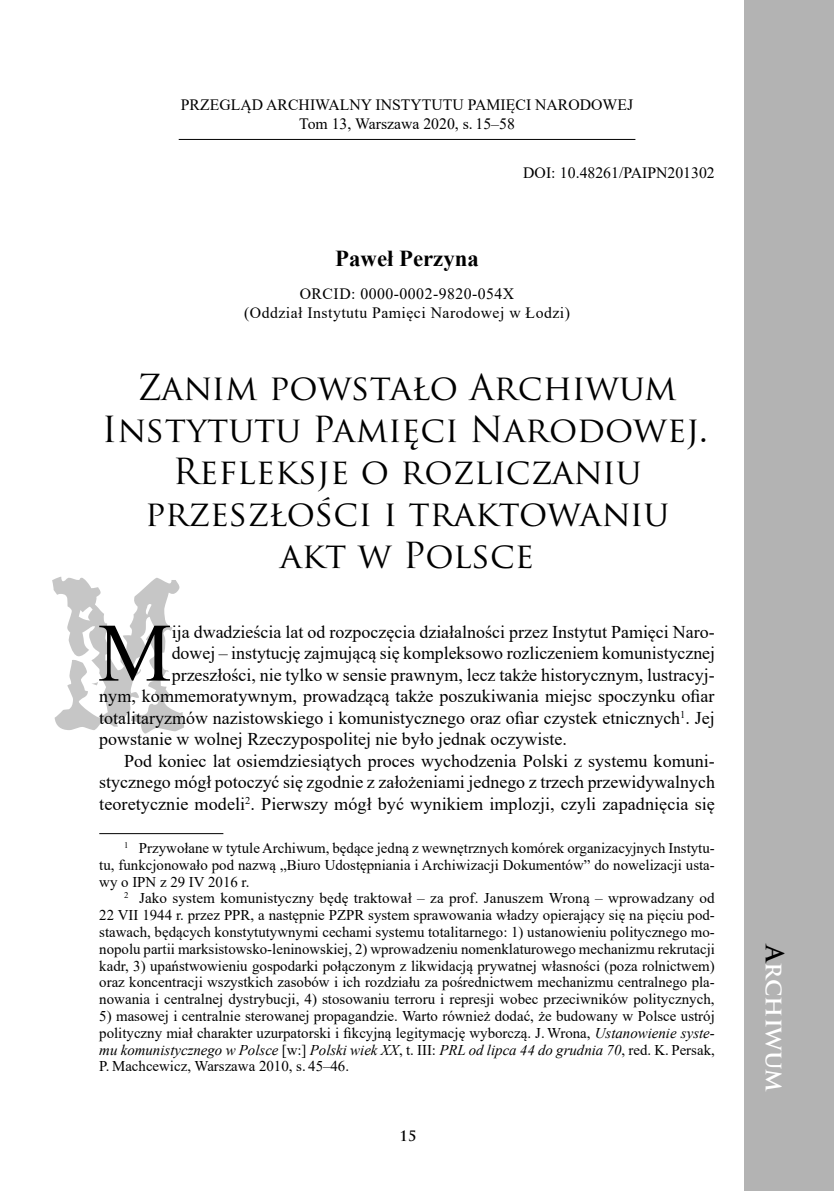
<style>
.page{position:relative;width:834px;height:1191px;background:#fff}
.page>*{position:absolute;margin:0;border:0;box-sizing:border-box;transform-origin:0 0}
.t1{font:82.95px "Times New Roman";color:#000}
.t2{font:35px/42px "Trajan Pro";color:#000;text-align:center}
.t3{font:700 24.5px "Trajan Pro";color:#fff}
.t4{font:700 22.75px "Times New Roman";color:#000}
.t5{font:17.85px "Times New Roman";color:#000}
.t6{font:15.75px/18.9px "Times New Roman";color:#000;text-align:center}
.t7{font:15.75px/18.9px "Times New Roman";letter-spacing:.03em;color:#000;text-align:center}
.t8{font:14.88px/16.8px "Times New Roman";color:#000;text-align:justify}
.t9{font:700 14px "Trajan Pro";color:#000}
.s1{font-style:italic}
.s2{color:#000}
</style>
<div class="page">
<div style="left:744px;top:0;width:89px;height:1191px;background:#b3b3b3"></div>
<svg style="left:52px;top:576px;width:132px;height:157px"></svg>
<hr style="left:179px;top:139px;width:456px;height:1px;background:#000">
<hr style="left:99px;top:833px;width:124px;height:1px;background:#000">
<p class="t6" style="left:181px;top:95px;width:454px">PRZEGLĄD ARCHIWALNY INSTYTUTU PAMIĘCI NARODOWEJ<br>Tom 13, Warszawa 2020, s. 15–58</p>
<p class="t6" style="left:523px;top:163px;width:193px">DOI: 10.48261/PAIPN201302</p>
<h3 class="t4" style="left:335px;top:241px;width:145px">Paweł Perzyna</h3>
<p class="t7" style="left:244px;top:284px;width:327px">ORCID: 0000-0002-9820-054X<br>(Oddział Instytutu Pamięci Narodowej w Łodzi)</p>
<h2 class="t2" style="left:102px;top:366px;width:607px">Zanim powstało Archiwum<br>Instytutu Pamięci Narodowej.<br>Refleksje o rozliczaniu przeszłości i traktowaniu<br>akt w Polsce</h2>
<h1 class="t1" style="left:98px;top:594px;width:75px">M</h1>
<p class="t5" style="left:172px;top:619px;width:544px">ija dwadzieścia lat od rozpoczęcia działalności przez Instytut Pamięci Naro-</p>
<p class="t5" style="left:172px;top:640px;width:545px">dowej – instytucję zajmującą się kompleksowo rozliczeniem komunistycznej</p>
<p class="t5" style="left:172px;top:662px;width:544px">przeszłości, nie tylko w sensie prawnym, lecz także historycznym, lustracyj-</p>
<p class="t5" style="left:99px;top:683px;width:616px">nym, kommemoratywnym, prowadzącą także poszukiwania miejsc spoczynku ofiar</p>
<p class="t5" style="left:99px;top:705px;width:617px">totalitaryzmów nazistowskiego i komunistycznego oraz ofiar czystek etnicznych<sup>1</sup>. Jej</p>
<p class="t5" style="left:99px;top:726px;width:469px">powstanie w wolnej Rzeczypospolitej nie było jednak oczywiste.</p>
<p class="t5" style="left:124px;top:748px;width:592px">Pod koniec lat osiemdziesiątych proces wychodzenia Polski z systemu komuni-</p>
<p class="t5" style="left:99px;top:769px;width:617px">stycznego mógł potoczyć się zgodnie z założeniami jednego z trzech przewidywalnych</p>
<p class="t5" style="left:99px;top:791px;width:617px">teoretycznie modeli<sup>2</sup>. Pierwszy mógł być wynikiem implozji, czyli zapadnięcia się</p>
<p class="t8" style="left:99px;top:839px;width:617px;text-indent:25px"><sup>1</sup> Przywołane w tytule Archiwum, będące jedną z wewnętrznych komórek organizacyjnych Instytu&shy;tu, funkcjonowało pod nazwą „Biuro Udostępniania i Archiwizacji Dokumentów” do nowelizacji usta&shy;wy o IPN z 29 IV 2016 r.</p>
<p class="t8" style="left:99px;top:889px;width:617px;text-indent:25px"><sup>2</sup> Jako system komunistyczny będę traktował – za prof. Januszem Wroną – wprowadzany od 22 VII 1944 r. przez PPR, a następnie PZPR system sprawowania władzy opierający się na pięciu pod&shy;stawach, będących konstytutywnymi cechami systemu totalitarnego: 1) ustanowieniu politycznego mo&shy;nopolu partii marksistowsko-leninowskiej, 2) wprowadzeniu nomenklaturowego mechanizmu rekrutacji kadr, 3) upaństwowieniu gospodarki połączonym z likwidacją prywatnej własności (poza rolnictwem) oraz koncentracji wszystkich zasobów i ich rozdziału za pośrednictwem mechanizmu centralnego pla&shy;nowania i centralnej dystrybucji, 4) stosowaniu terroru i represji wobec przeciwników politycznych,</p>
<p class="t8" style="left:99px;top:1007px;width:617px">5) masowej i centralnie sterowanej propagandzie. Warto również dodać, że budowany w Polsce ustrój polityczny miał charakter uzurpatorski i fikcyjną legitymację wyborczą. J.Wrona, <span class="s1">Ustanowienie syste&shy;mu komunistycznego w Polsce</span> [w:] <span class="s1">Polski wiek XX</span>, t. III: <span class="s1">PRL od lipca 44 do grudnia 70</span>, red. K. Persak, P. Machcewicz, Warszawa 2010, s. 45–46.</p>
<p class="t9" style="left:399px;top:1127px;width:18px">15</p>
<h3 class="t3" style="left:790px;top:945px;width:148px;rotate:90deg"><span class="s2">A</span>rchiwum</h3>
</div>
